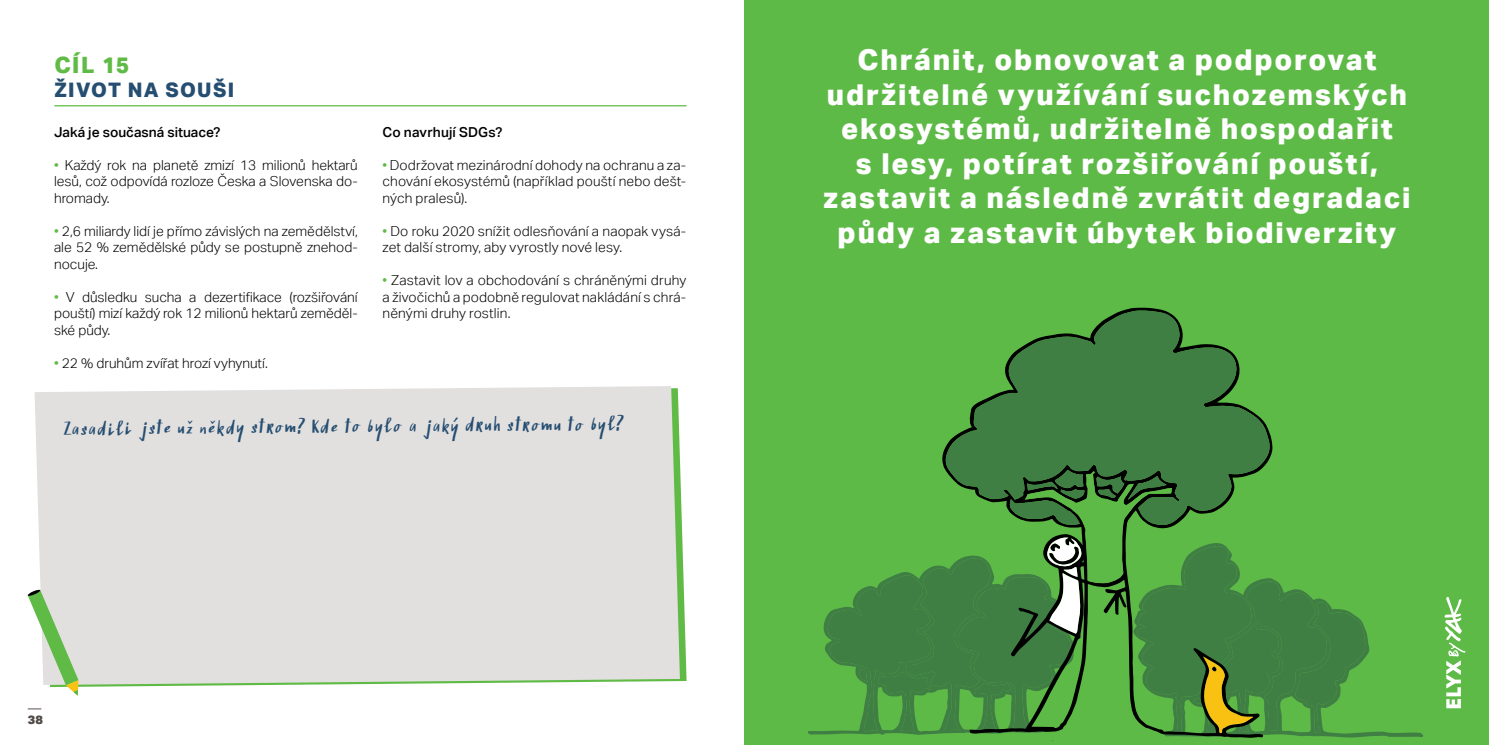
<style>
.page{position:relative;width:1489px;height:745px;background:#fff}
.page>*{position:absolute;margin:0;border:0;box-sizing:border-box;transform-origin:0 0}
.t1{font:800 28.75px/34.5px "Aktiv Grotesk";letter-spacing:.065em;color:#fff;text-align:center}
.t2{font:800 22.5px "Aktiv Grotesk";color:#5fbb46}
.t3{font:20px "Finlek";color:#264e71}
.t4{font:800 20px "Aktiv Grotesk";letter-spacing:.065em;color:#264e71}
.t5{font:300 13.75px/16.5px "Aktiv Grotesk";color:#000;text-align:justify}
.t6{font:500 13.75px "Aktiv Grotesk";color:#000}
.t7{font:700 12.5px "URW Grotesk TOT";color:#524b48}
.s1{color:#5fbb46}
</style>
<div class="page">
<svg style="left:28px;top:708px;width:13px;height:1px"></svg>
<div style="left:35px;top:386px;width:645px;height:298px;background:#e2e0df"></div>
<hr style="left:54px;top:105px;width:632px;height:1px;background:#5fbb46">
<svg style="left:27px;top:589px;width:51px;height:106px"></svg>
<div style="left:744px;top:0;width:744px;height:744px;background:#5eba47"></div>
<svg style="left:808px;top:616px;width:615px;height:121px"></svg>
<svg style="left:942px;top:307px;width:330px;height:430px"></svg>
<svg style="left:945px;top:310px;width:325px;height:159px;fill:#407f44"></svg>
<svg style="left:827px;top:469px;width:539px;height:264px"></svg>
<svg style="left:1444px;top:597px;width:21px;height:112px"></svg>
<h2 class="t2" style="left:54px;top:51px;width:76px">CÍL 15</h2>
<h3 class="t4" style="left:54px;top:77px;width:181px">ŽIVOT NA SOUŠI</h3>
<p class="t6" style="left:54px;top:123px;width:168px">Jaká je současná situace?</p>
<p class="t5" style="left:54px;top:156px;width:305px"><span class="s1">•</span> Každý rok na planetě zmizí 13 milionů hektarů lesů, což odpovídá rozloze Česka a Slovenska do&shy;hromady.</p>
<p class="t5" style="left:54px;top:222px;width:305px"><span class="s1">•</span> 2,6 miliardy lidí je přímo závislých na zemědělství, ale 52 % zemědělské půdy se postupně znehod&shy;nocuje.</p>
<p class="t5" style="left:54px;top:288px;width:305px"><span class="s1">•</span> V důsledku sucha a dezertifikace (rozšiřování pouští) mizí každý rok 12 milionů hektarů zeměděl&shy;ské půdy.</p>
<p class="t5" style="left:54px;top:354px;width:215px"><span class="s1">•</span> 22 % druhům zvířat hrozí vyhynutí.</p>
<p class="t6" style="left:382px;top:123px;width:121px">Co navrhují SDGs?</p>
<p class="t5" style="left:382px;top:156px;width:305px"><span class="s1">•</span> Dodržovat mezinárodní dohody na ochranu a za&shy;chování ekosystémů (například pouští nebo dešt&shy;ných pralesů).</p>
<p class="t5" style="left:382px;top:222px;width:305px"><span class="s1">•</span> Do roku 2020 snížit odlesňování a naopak vysá&shy;zet další stromy, aby vyrostly nové lesy.</p>
<p class="t5" style="left:382px;top:272px;width:305px"><span class="s1">•</span> Zastavit lov a obchodování s chráněnými druhy a živočichů a podobně regulovat nakládání s chrá&shy;něnými druhy rostlin.</p>
<h3 class="t3" style="left:64px;top:414px;width:562px">Zasadili jste už někdy strom? Kde to bylo a jaký druh stromu to byl?</h3>
<p class="t7" style="left:28px;top:711px;width:17px">38</p>
<h1 class="t1" style="left:823px;top:42px;width:589px">Chránit, obnovovat a podporovat udržitelné využívání suchozemských ekosystémů, udržitelně hospodařit<br>s lesy, potírat rozšiřování pouští, zastavit a následně zvrátit degradaci půdy a zastavit úbytek biodiverzity</h1>
</div>
